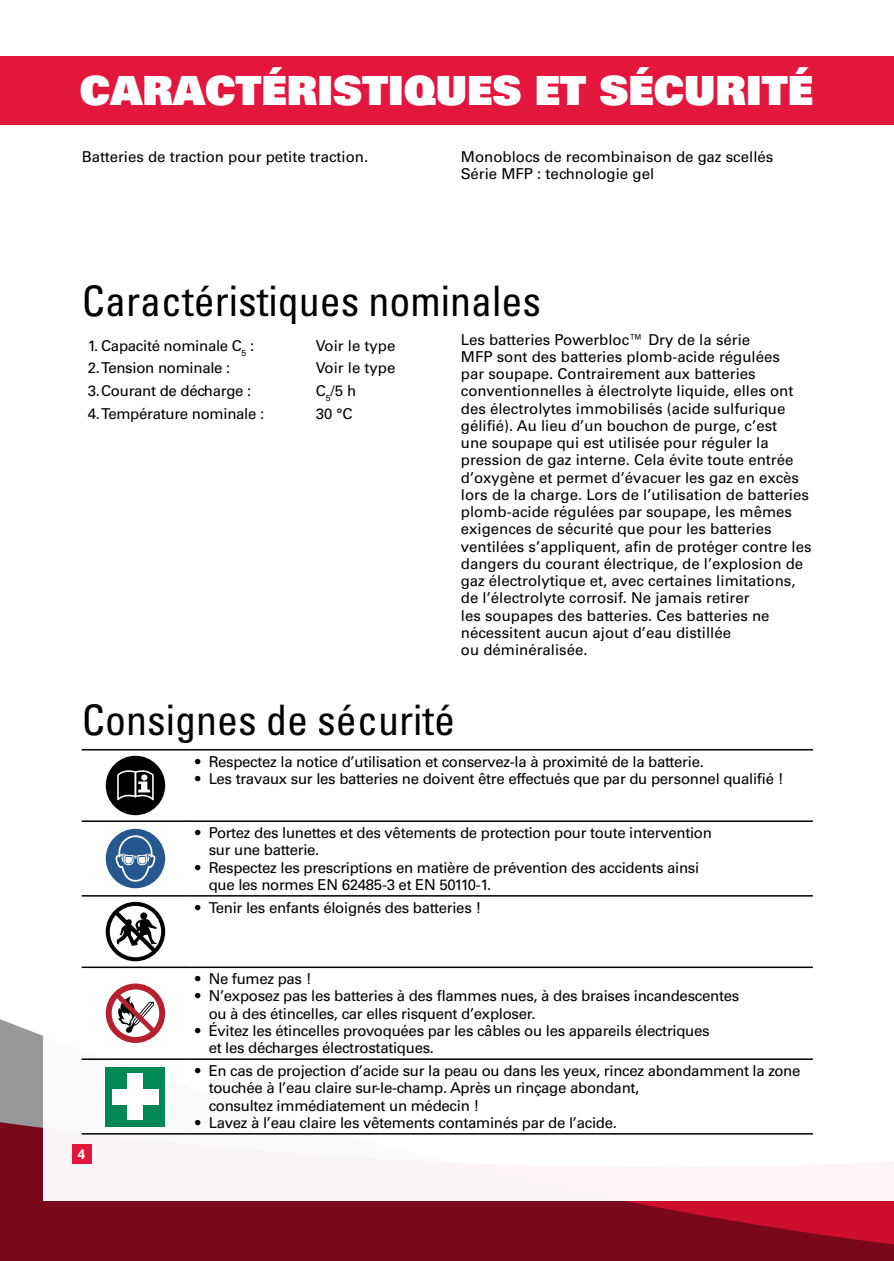
<style>
.page{position:relative;width:894px;height:1261px;background:#fff}
.page>*{position:absolute;margin:0;border:0;box-sizing:border-box;transform-origin:0 0}
.t1{font:condensed 42px "Univers LT Std";color:#000}
.t2{font:40.2px "Univers LT Std X Black";color:#fff}
.t3{font:15px/17.2px "Univers LT Std";letter-spacing:-.02em;color:#000}
.t4{font:15px/17.2px "Univers LT Std";color:#000}
.t5{font:700 13.5px "Univers LT Std";color:#fff}
</style>
<div class="page">
<svg style="left:0;top:1019px;width:893px;height:241px;background:#861729"></svg>
<div style="left:43px;top:911px;width:850px;height:289px;background:#fff"></div>
<div style="left:72px;top:1144px;width:20px;height:19px;background:#e3173e"></div>
<div style="left:0;top:56px;width:893px;height:68px;background:#e3173e"></div>
<hr style="left:82px;top:749px;width:107px;height:1px;background:#000">
<hr style="left:189px;top:749px;width:623px;height:1px;background:#000">
<hr style="left:82px;top:820px;width:107px;height:2px;background:#000">
<hr style="left:189px;top:820px;width:623px;height:2px;background:#000">
<hr style="left:82px;top:895px;width:107px;height:1px;background:#000">
<hr style="left:189px;top:895px;width:623px;height:1px;background:#000">
<hr style="left:82px;top:966px;width:107px;height:2px;background:#000">
<hr style="left:189px;top:966px;width:623px;height:2px;background:#000">
<hr style="left:82px;top:1058px;width:107px;height:1px;background:#000">
<hr style="left:189px;top:1058px;width:623px;height:1px;background:#000">
<hr style="left:82px;top:1133px;width:107px;height:1px;background:#000">
<hr style="left:189px;top:1133px;width:623px;height:1px;background:#000">
<div style="left:106px;top:755px;width:59px;height:60px;background:#000;border-radius:50%"></div>
<svg style="left:117px;top:770px;width:37px;height:30px"></svg>
<div style="left:106px;top:828px;width:59px;height:60px;background:#27578f;border-radius:50%"></div>
<svg style="left:115px;top:835px;width:41px;height:46px"></svg>
<svg style="left:106px;top:901px;width:59px;height:60px"></svg>
<svg style="left:106px;top:983px;width:59px;height:59px"></svg>
<div style="left:106px;top:1066px;width:59px;height:60px;background:#008956"></div>
<div style="left:128px;top:1073px;width:15px;height:46px;background:#fff"></div>
<div style="left:112px;top:1088px;width:47px;height:16px;background:#fff"></div>
<h2 class="t2" style="left:80px;top:64px;width:734px">CARACTÉRISTIQUES ET SÉCURITÉ</h2>
<p class="t4" style="left:82px;top:148px;width:288px">Batteries de traction pour petite traction.</p>
<p class="t4" style="left:460px;top:148px;width:314px">Monoblocs de recombinaison de gaz scellés<br>Série MFP : technologie gel</p>
<h1 class="t1" style="left:82px;top:275px;width:461px">Caractéristiques nominales</h1>
<p class="t3" style="left:88px;top:337px;width:168px">1. Capacité nominale C<sub>5</sub> :</p>
<p class="t4" style="left:315px;top:337px;width:81px">Voir le type</p>
<p class="t3" style="left:88px;top:359px;width:144px">2.Tension nominale :</p>
<p class="t4" style="left:315px;top:359px;width:81px">Voir le type</p>
<p class="t3" style="left:88px;top:382px;width:165px">3.Courant de décharge :</p>
<p class="t3" style="left:315px;top:382px;width:42px">C<sub>5</sub>/5 h</p>
<p class="t3" style="left:88px;top:405px;width:178px">4.Température nominale :</p>
<p class="t3" style="left:315px;top:405px;width:38px">30 °C</p>
<p class="t4" style="left:460px;top:331px;width:352px">Les batteries Powerbloc™ Dry de la série<br>MFP sont des batteries plomb-acide régulées<br>par soupape. Contrairement aux batteries conventionnelles à électrolyte liquide, elles ont des électrolytes immobilisés (acide sulfurique gélifié). Au lieu d’un bouchon de purge, c’est<br>une soupape qui est utilisée pour réguler la pression de gaz interne. Cela évite toute entrée d’oxygène et permet d’évacuer les gaz en excès lors de la charge. Lors de l’utilisation de batteries plomb-acide régulées par soupape, les mêmes exigences de sécurité que pour les batteries ventilées s’appliquent, afin de protéger contre les dangers du courant électrique, de l’explosion de gaz électrolytique et, avec certaines limitations, de l’électrolyte corrosif. Ne jamais retirer<br>les soupapes des batteries. Ces batteries ne nécessitent aucun ajout d’eau distillée<br>ou déminéralisée.</p>
<h1 class="t1" style="left:82px;top:693px;width:375px">Consignes de sécurité</h1>
<p class="t3" style="left:195px;top:752px;width:510px">• Respectez la notice d’utilisation et conservez-la à proximité de la batterie.</p>
<p class="t3" style="left:195px;top:770px;width:589px">• Les travaux sur les batteries ne doivent être effectués que par du personnel qualifié !</p>
<p class="t3" style="left:209px;top:824px;width:504px;text-indent:-14px">• Portez des lunettes et des vêtements de protection pour toute intervention sur une batterie.</p>
<p class="t3" style="left:209px;top:858px;width:492px;text-indent:-14px">• Respectez les prescriptions en matière de prévention des accidents ainsi que les normes EN 62485-3 et EN 50110-1.</p>
<p class="t3" style="left:195px;top:898px;width:287px">• Tenir les enfants éloignés des batteries !</p>
<p class="t5" style="left:78px;top:1145px;width:9px">4</p>
<p class="t3" style="left:195px;top:970px;width:118px">• Ne fumez pas !</p>
<p class="t3" style="left:209px;top:987px;width:532px;text-indent:-14px">• N’exposez pas les batteries à des flammes nues, à des braises incandescentes ou à des étincelles, car elles risquent d’exploser.</p>
<p class="t3" style="left:209px;top:1022px;width:502px;text-indent:-14px">• Évitez les étincelles provoquées par les câbles ou les appareils électriques et les décharges électrostatiques.</p>
<p class="t3" style="left:208px;top:1062px;width:593px;text-indent:-14px">• En cas de projection d’acide sur la peau ou dans les yeux, rincez abondamment la zone touchée à l’eau claire sur-le-champ. Après un rinçage abondant,<br>consultez immédiatement un médecin !</p>
<p class="t3" style="left:195px;top:1113px;width:423px">• Lavez à l’eau claire les vêtements contaminés par de l’acide.</p>
</div>
